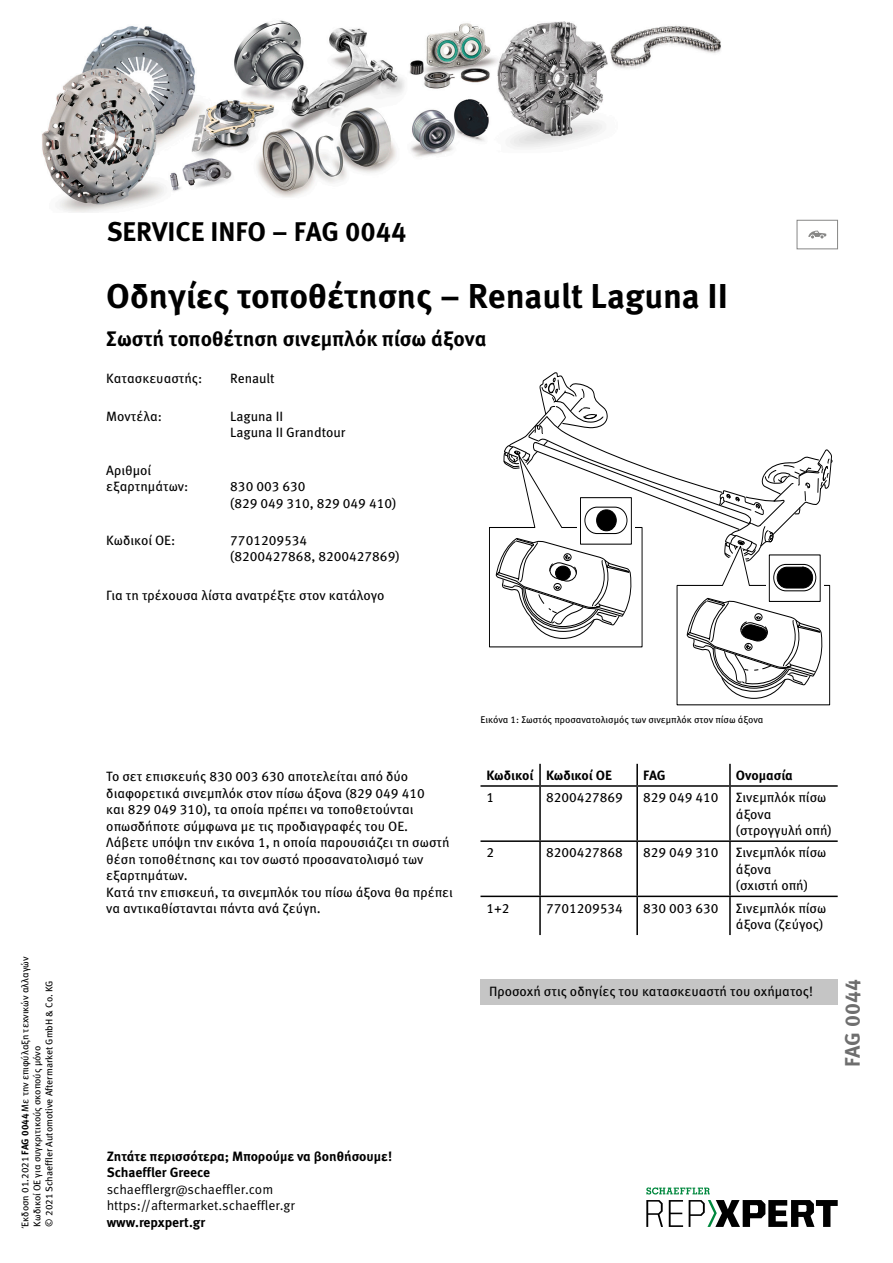
<style>
.page{position:relative;width:893px;height:1263px;background:#fff}
.page>*{position:absolute;margin:0;border:0;box-sizing:border-box;transform-origin:0 0}
.t1{font:700 34.5px "Meta Pro";color:#000}
.t2{font:700 27px "Meta Pro";color:#000}
.t3{font:700 21px "Meta Pro";color:#000}
.t4{font:700 21px "Meta Pro";color:#6e6e6e}
.t5{font:13.5px/16.5px "Meta Pro";color:#000}
.t6{font:700 13.5px/16.5px "Meta Pro";color:#000}
.t7{font:13.5px/16.5px "Meta Pro Norm";color:#000}
.t8{font:9.75px/12px "Meta Pro";color:#000}
.s1{font-weight:700}
</style>
<div class="page">
<svg style="left:489px;top:372px;width:343px;height:334px"></svg>
<hr style="left:539px;top:764px;width:2px;height:21px;background:#000">
<hr style="left:636px;top:764px;width:2px;height:21px;background:#000">
<hr style="left:729px;top:764px;width:2px;height:21px;background:#000">
<hr style="left:480px;top:785px;width:60px;height:2px;background:#000">
<hr style="left:540px;top:785px;width:97px;height:2px;background:#000">
<hr style="left:539px;top:787px;width:2px;height:53px;background:#000">
<hr style="left:637px;top:785px;width:93px;height:2px;background:#000">
<hr style="left:636px;top:787px;width:2px;height:53px;background:#000">
<hr style="left:730px;top:785px;width:108px;height:2px;background:#000">
<hr style="left:729px;top:787px;width:2px;height:53px;background:#000">
<hr style="left:539px;top:842px;width:2px;height:53px;background:#000">
<hr style="left:636px;top:842px;width:2px;height:53px;background:#000">
<hr style="left:729px;top:842px;width:2px;height:53px;background:#000">
<hr style="left:539px;top:897px;width:2px;height:38px;background:#000">
<hr style="left:636px;top:897px;width:2px;height:38px;background:#000">
<hr style="left:729px;top:897px;width:2px;height:38px;background:#000">
<hr style="left:480px;top:840px;width:60px;height:2px;background:#000">
<hr style="left:540px;top:840px;width:97px;height:2px;background:#000">
<hr style="left:637px;top:840px;width:93px;height:2px;background:#000">
<hr style="left:730px;top:840px;width:108px;height:2px;background:#000">
<hr style="left:480px;top:895px;width:60px;height:2px;background:#000">
<hr style="left:540px;top:895px;width:97px;height:2px;background:#000">
<hr style="left:637px;top:895px;width:93px;height:2px;background:#000">
<hr style="left:730px;top:895px;width:108px;height:2px;background:#000">
<div style="left:480px;top:980px;width:358px;height:25px;background:#c5c5c5"></div>
<div style="left:797px;top:220px;width:41px;height:29px;border:1px solid #878786"></div>
<svg style="left:808px;top:231px;width:18px;height:7px"></svg>
<img style="left:42px;top:20px;width:679px;height:193px">
<svg style="left:646px;top:1200px;width:17px;height:27px"></svg>
<svg style="left:669px;top:1200px;width:14px;height:27px"></svg>
<svg style="left:689px;top:1200px;width:149px;height:27px"></svg>
<svg style="left:646px;top:1187px;width:64px;height:7px"></svg>
<p class="t8" style="left:19px;top:1226px;width:271px;rotate:-90deg">Έκδοση 01.2021 <span class="s1">FAG 0044</span> Με την επιφύλαξη τεχνικών αλλαγών<br>Κωδικοί ΟΕ για συγκριτικούς σκοπούς μόνο<br>© 2021 Schaeffler Automotive Aftermarket GmbH &amp; Co. KG</p>
<h2 class="t2" style="left:107px;top:210px;width:301px">SERVICE INFO – FAG 0044</h2>
<h1 class="t1" style="left:106px;top:269px;width:623px">Οδηγίες τοποθέτησης – Renault Laguna II</h1>
<h3 class="t3" style="left:106px;top:323px;width:382px">Σωστή τοποθέτηση σινεμπλόκ πίσω άξονα</h3>
<p class="t5" style="left:106px;top:369px;width:98px">Κατασκευαστής:</p>
<p class="t5" style="left:230px;top:369px;width:46px">Renault</p>
<p class="t5" style="left:106px;top:407px;width:57px">Μοντέλα:</p>
<p class="t5" style="left:230px;top:407px;width:117px">Laguna II<br>Laguna II Grandtour</p>
<p class="t5" style="left:106px;top:461px;width:84px">Αριθμοί εξαρτημάτων:</p>
<p class="t5" style="left:230px;top:477px;width:167px">830 003 630<br>(829 049 310, 829 049 410)</p>
<p class="t5" style="left:106px;top:531px;width:71px">Κωδικοί ΟΕ:</p>
<p class="t5" style="left:230px;top:531px;width:171px">7701209534<br>(8200427868, 8200427869)</p>
<p class="t5" style="left:106px;top:586px;width:280px">Για τη τρέχουσα λίστα ανατρέξτε στον κατάλογο</p>
<p class="t5" style="left:106px;top:767px;width:348px">Το σετ επισκευής 830 003 630 αποτελείται από δύο διαφορετικά σινεμπλόκ στον πίσω άξονα (829 049 410<br>και 829 049 310), τα οποία πρέπει να τοποθετούνται οπωσδήποτε σύμφωνα με τις προδιαγραφές του ΟΕ.<br>Λάβετε υπόψη την εικόνα 1, η οποία παρουσιάζει τη σωστή θέση τοποθέτησης και τον σωστό προσανατολισμό των εξαρτημάτων.<br>Κατά την επισκευή, τα σινεμπλόκ του πίσω άξονα θα πρέπει να αντικαθίστανται πάντα ανά ζεύγη.</p>
<p class="t8" style="left:480px;top:713px;width:284px">Εικόνα 1: Σωστός προσανατολισμός των σινεμπλόκ στον πίσω άξονα</p>
<p class="t6" style="left:486px;top:766px;width:127px">Κωδικοί Κωδικοί OE</p>
<p class="t6" style="left:643px;top:766px;width:24px">FAG</p>
<p class="t6" style="left:736px;top:766px;width:58px">Ονομασία</p>
<p class="t5" style="left:486px;top:788px;width:9px">1</p>
<p class="t5" style="left:546px;top:788px;width:78px">8200427869</p>
<p class="t5" style="left:643px;top:788px;width:77px">829 049 410</p>
<p class="t5" style="left:736px;top:788px;width:97px">Σινεμπλόκ πίσω άξονα (στρογγυλή οπή)</p>
<p class="t5" style="left:486px;top:843px;width:9px">2</p>
<p class="t5" style="left:546px;top:843px;width:78px">8200427868</p>
<p class="t5" style="left:643px;top:843px;width:77px">829 049 310</p>
<p class="t5" style="left:736px;top:843px;width:92px">Σινεμπλόκ πίσω άξονα<br>(σχιστή οπή)</p>
<p class="t5" style="left:486px;top:899px;width:25px">1+2</p>
<p class="t5" style="left:546px;top:899px;width:78px">7701209534</p>
<p class="t5" style="left:643px;top:899px;width:77px">830 003 630</p>
<p class="t5" style="left:736px;top:899px;width:92px">Σινεμπλόκ πίσω άξονα (ζεύγος)</p>
<p class="t5" style="left:489px;top:982px;width:326px">Προσοχή στις οδηγίες του κατασκευαστή του οχήματος!</p>
<h3 class="t4" style="left:836px;top:1067px;width:89px;rotate:-90deg">FAG 0044</h3>
<p class="t6" style="left:107px;top:1147px;width:287px">Ζητάτε περισσότερα; Μπορούμε να βοηθήσουμε!<br>Schaeffler Greece</p>
<p class="t7" style="left:107px;top:1180px;width:190px">schaefflergr@schaeffler.com https://aftermarket.schaeffler.gr</p>
<p class="t6" style="left:107px;top:1213px;width:100px">www.repxpert.gr</p>
</div>
